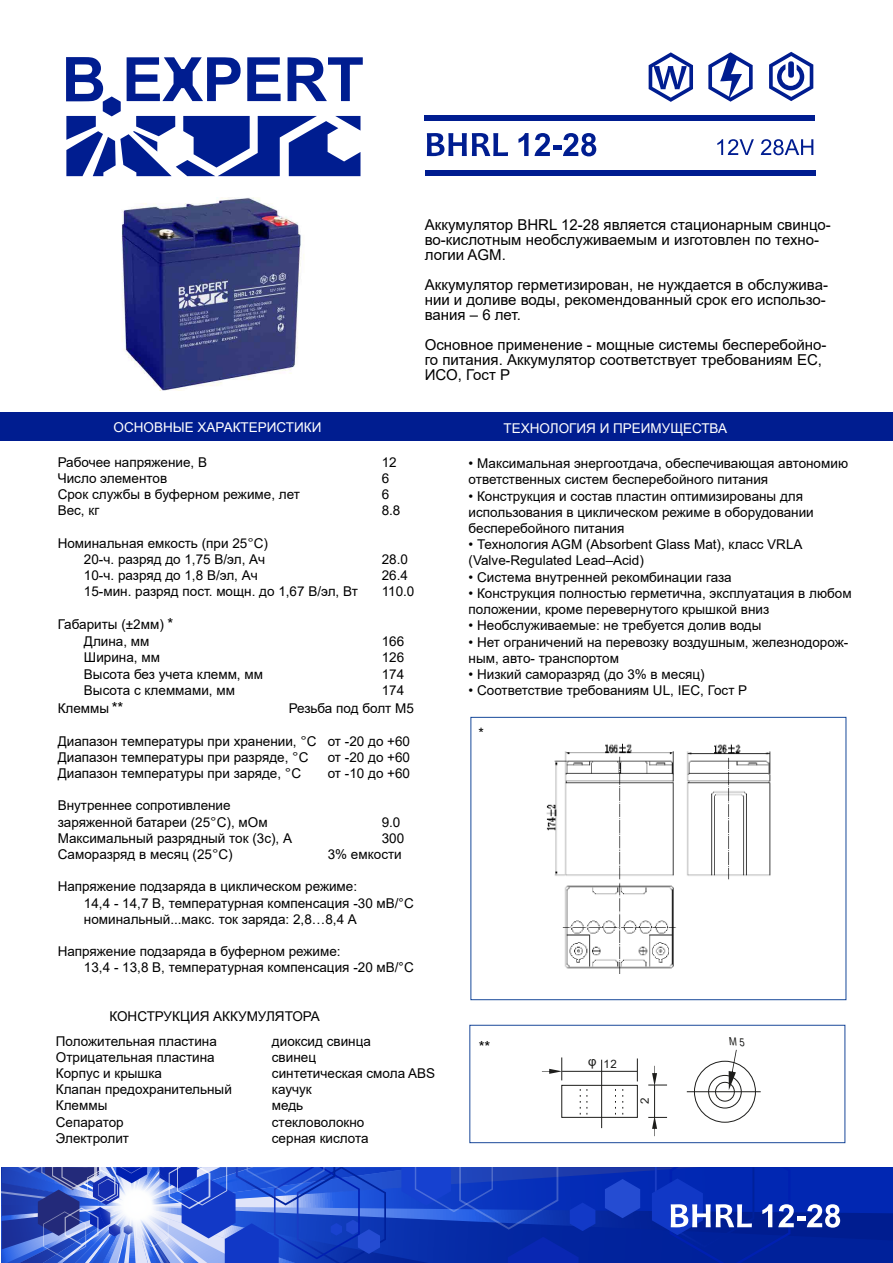
<style>
.page{position:relative;width:893px;height:1263px;background:#fff}
.page>*{position:absolute;margin:0;border:0;box-sizing:border-box;transform-origin:0 0}
.t1{font:15px/15px "Arial";color:#000}
.t2{font:14.1px "Arial";color:#000}
.t3{font:13.5px/16.2px "Arial";color:#000}
.t4{font:13.5px "Arial";color:#fff}
.t5{font:11.55px "Arial";color:#1d1d1b}
.s1{color:#1d1d1b}
.s2{font-size:15px}
</style>
<div class="page">
<div style="left:470px;top:717px;width:376px;height:283px;border:1px solid #17499a"></div>
<div style="left:0;top:412px;width:893px;height:29px;background:#001d90"></div>
<svg style="left:66px;top:57px;width:297px;height:119px"></svg>
<div style="left:425px;top:170px;width:390px;height:6px;background:#001d90"></div>
<div style="left:425px;top:116px;width:390px;height:5px;background:#001d90"></div>
<svg style="left:769px;top:52px;width:44px;height:49px"></svg>
<svg style="left:708px;top:52px;width:45px;height:50px"></svg>
<svg style="left:649px;top:52px;width:44px;height:50px"></svg>
<svg style="left:717px;top:139px;width:37px;height:16px"></svg>
<svg style="left:761px;top:139px;width:52px;height:16px"></svg>
<div style="left:469px;top:1025px;width:376px;height:118px;border:1px solid #1a4899"></div>
<div style="left:562px;top:1085px;width:76px;height:32px;border:1px solid #1d1d1b"></div>
<svg style="left:637px;top:1058px;width:1px;height:23px"></svg>
<svg style="left:542px;top:1057px;width:20px;height:23px"></svg>
<hr style="left:562px;top:1071px;width:75px;height:1px;background:#1d1d1b">
<svg style="left:648px;top:1066px;width:19px;height:20px"></svg>
<hr style="left:654px;top:1085px;width:1px;height:32px;background:#1d1d1b">
<svg style="left:648px;top:1116px;width:19px;height:20px"></svg>
<svg style="left:580px;top:1086px;width:7px;height:28px"></svg>
<svg style="left:615px;top:1086px;width:1px;height:28px"></svg>
<svg style="left:622px;top:1086px;width:1px;height:28px"></svg>
<hr style="left:601px;top:1060px;width:1px;height:68px;background:#1d1d1b">
<div style="left:694px;top:1061px;width:62px;height:61px;border:1px solid #1d1d1b;border-radius:50%"></div>
<div style="left:708px;top:1075px;width:33px;height:33px;border:1px solid #1d1d1b;border-radius:50%"></div>
<div style="left:715px;top:1082px;width:20px;height:19px;border:1px solid #1d1d1b;border-radius:50%"></div>
<hr style="left:687px;top:1091px;width:74px;height:1px;background:#1d1d1b">
<img style="left:546px;top:743px;width:225px;height:230px">
<img style="left:122px;top:198px;width:182px;height:193px">
<svg style="left:427px;top:133px;width:81px;height:23px"></svg>
<svg style="left:518px;top:133px;width:78px;height:23px"></svg>
<svg style="left:2px;top:1167px;width:891px;height:96px;background:#294bbe"></svg>
<svg style="left:729px;top:1049px;width:16px;height:41px"></svg>
<p class="t1" style="left:425px;top:217px;width:408px">Аккумулятор BHRL 12-28 является стационарным свинцо&shy;во-кислотным необслуживаемым и изготовлен по техно&shy;логии AGM.</p>
<p class="t1" style="left:425px;top:277px;width:405px">Аккумулятор герметизирован, не нуждается в обслужива&shy;нии и доливе воды, рекомендованный срок его использо&shy;вания – 6 лет.</p>
<p class="t1" style="left:425px;top:337px;width:403px">Основное применение - мощные системы бесперебойно&shy;го питания. Аккумулятор соответствует требованиям EC,<br>ИСО, Гост Р</p>
<p class="t4" style="left:114px;top:418px;width:209px">ОСНОВНЫЕ ХАРАКТЕРИСТИКИ</p>
<p class="t4" style="left:503px;top:419px;width:225px">ТЕХНОЛОГИЯ И ПРЕИМУЩЕСТВА</p>
<p class="t3" style="left:58px;top:454px;width:151px">Рабочее напряжение, В</p>
<p class="t3" style="left:382px;top:454px;width:17px">12</p>
<p class="t3" style="left:58px;top:470px;width:111px">Число элементов</p>
<p class="t3" style="left:382px;top:470px;width:9px">6</p>
<p class="t3" style="left:58px;top:486px;width:244px">Срок службы в буферном режиме, лет</p>
<p class="t3" style="left:382px;top:486px;width:9px">6</p>
<p class="t3" style="left:58px;top:502px;width:43px">Вес, кг</p>
<p class="t3" style="left:382px;top:502px;width:20px">8.8</p>
<p class="t3" style="left:58px;top:535px;width:212px;text-align:right">Номинальная емкость (при 25<span class="s1">°</span>C)<br>20-ч. разряд до 1,75 В/эл, Ач</p>
<p class="t3" style="left:382px;top:551px;width:28px">28.0</p>
<p class="t3" style="left:84px;top:567px;width:175px">10-ч. разряд до 1,8 В/эл, Ач</p>
<p class="t3" style="left:382px;top:567px;width:28px">26.4</p>
<p class="t3" style="left:84px;top:583px;width:275px">15-мин. разряд пост. мощн. до 1,67 В/эл, Вт</p>
<p class="t3" style="left:382px;top:583px;width:34px">110.0</p>
<p class="t3" style="left:58px;top:616px;width:117px;text-align:center">Габариты (±2мм) <span class="s2">*<br></span>Длина, мм</p>
<p class="t3" style="left:382px;top:633px;width:24px">166</p>
<p class="t3" style="left:84px;top:649px;width:78px">Ширина, мм</p>
<p class="t3" style="left:382px;top:649px;width:24px">126</p>
<p class="t3" style="left:84px;top:666px;width:181px">Высота без учета клемм, мм</p>
<p class="t3" style="left:382px;top:666px;width:24px">174</p>
<p class="t3" style="left:84px;top:682px;width:153px">Высота с клеммами, мм</p>
<p class="t3" style="left:382px;top:682px;width:24px">174</p>
<p class="t3" style="left:58px;top:700px;width:67px">Клеммы <span class="s2">**</span></p>
<p class="t3" style="left:289px;top:700px;width:127px">Резьба под болт M5</p>
<p class="t3" style="left:58px;top:733px;width:354px">Диапазон температуры при хранении, <span class="s1">°</span>С от -20 до +60<br>Диапазон температуры при разряде, <span class="s1">°</span>С</p>
<p class="t3" style="left:328px;top:749px;width:84px">от -20 до +60</p>
<p class="t3" style="left:58px;top:765px;width:245px">Диапазон температуры при заряде, <span class="s1">°</span>С</p>
<p class="t3" style="left:328px;top:765px;width:84px">от -10 до +60</p>
<p class="t3" style="left:58px;top:797px;width:211px">Внутреннее сопротивление заряженной батареи (25<span class="s1">°</span>C), мОм</p>
<p class="t3" style="left:382px;top:814px;width:20px">9.0</p>
<p class="t3" style="left:58px;top:830px;width:236px">Максимальный разрядный ток (3с), А</p>
<p class="t3" style="left:382px;top:830px;width:24px">300</p>
<p class="t3" style="left:58px;top:846px;width:177px">Саморазряд в месяц (25<span class="s1">°</span>С)</p>
<p class="t3" style="left:328px;top:846px;width:76px">3% емкости</p>
<p class="t3" style="left:84px;top:878px;width:331px;text-indent:-26px">Напряжение подзаряда в циклическом режиме:<br>14,4 - 14,7 В, температурная компенсация -30 мВ/°С номинальный...макс. ток заряда: 2,8…8,4 А</p>
<p class="t3" style="left:84px;top:943px;width:331px;text-indent:-26px">Напряжение подзаряда в буферном режиме:<br>13,4 - 13,8 В, температурная компенсация -20 мВ/°С</p>
<p class="t3" style="left:109px;top:1008px;width:212px">КОНСТРУКЦИЯ АККУМУЛЯТОРА</p>
<p class="t3" style="left:56px;top:1032px;width:163px">Положительная пластина</p>
<p class="t3" style="left:272px;top:1032px;width:101px">диоксид свинца</p>
<p class="t3" style="left:56px;top:1049px;width:160px">Отрицательная пластина</p>
<p class="t3" style="left:272px;top:1049px;width:46px">свинец</p>
<p class="t3" style="left:56px;top:1065px;width:108px">Корпус и крышка</p>
<p class="t3" style="left:272px;top:1065px;width:165px">синтетическая смола ABS</p>
<p class="t3" style="left:56px;top:1081px;width:177px">Клапан предохранительный</p>
<p class="t3" style="left:272px;top:1081px;width:42px">каучук</p>
<p class="t3" style="left:56px;top:1097px;width:53px">Клеммы</p>
<p class="t3" style="left:272px;top:1097px;width:33px">медь</p>
<p class="t3" style="left:56px;top:1113px;width:69px">Сепаратор</p>
<p class="t3" style="left:272px;top:1113px;width:94px">стекловолокно</p>
<p class="t3" style="left:56px;top:1130px;width:75px">Электролит</p>
<p class="t3" style="left:272px;top:1130px;width:98px">серная кислота</p>
<p class="t3" style="left:469px;top:455px;width:381px">• Максимальная энергоотдача, обеспечивающая автономию ответственных систем бесперебойного питания</p>
<p class="t3" style="left:469px;top:488px;width:347px">• Конструкция и состав пластин оптимизированы для использования в циклическом режиме в оборудовании бесперебойного питания</p>
<p class="t3" style="left:469px;top:536px;width:335px">• Технология AGM (Absorbent Glass Mat), класс VRLA (Valve-Regulated Lead–Acid)</p>
<p class="t3" style="left:469px;top:569px;width:265px">• Система внутренней рекомбинации газа</p>
<p class="t3" style="left:469px;top:585px;width:384px">• Конструкция полностью герметична, эксплуатация в любом положении, кроме перевернутого крышкой вниз</p>
<p class="t3" style="left:469px;top:617px;width:294px">• Необслуживаемые: не требуется долив воды</p>
<p class="t3" style="left:469px;top:633px;width:381px">• Нет ограничений на перевозку воздушным, железнодорож&shy;ным, авто- транспортом</p>
<p class="t3" style="left:469px;top:666px;width:237px">• Низкий саморазряд (до 3% в месяц)</p>
<p class="t3" style="left:469px;top:682px;width:280px">• Соответствие требованиям UL, IEC, Гост Р</p>
<p class="t2" style="left:479px;top:724px;width:7px">*</p>
<p class="t1" style="left:479px;top:1039px;width:13px">**</p>
<p class="t5" style="left:603px;top:1056px;width:15px">12</p>
<p class="t5" style="left:637px;top:1104px;width:8px;rotate:-90deg">2</p>
</div>
